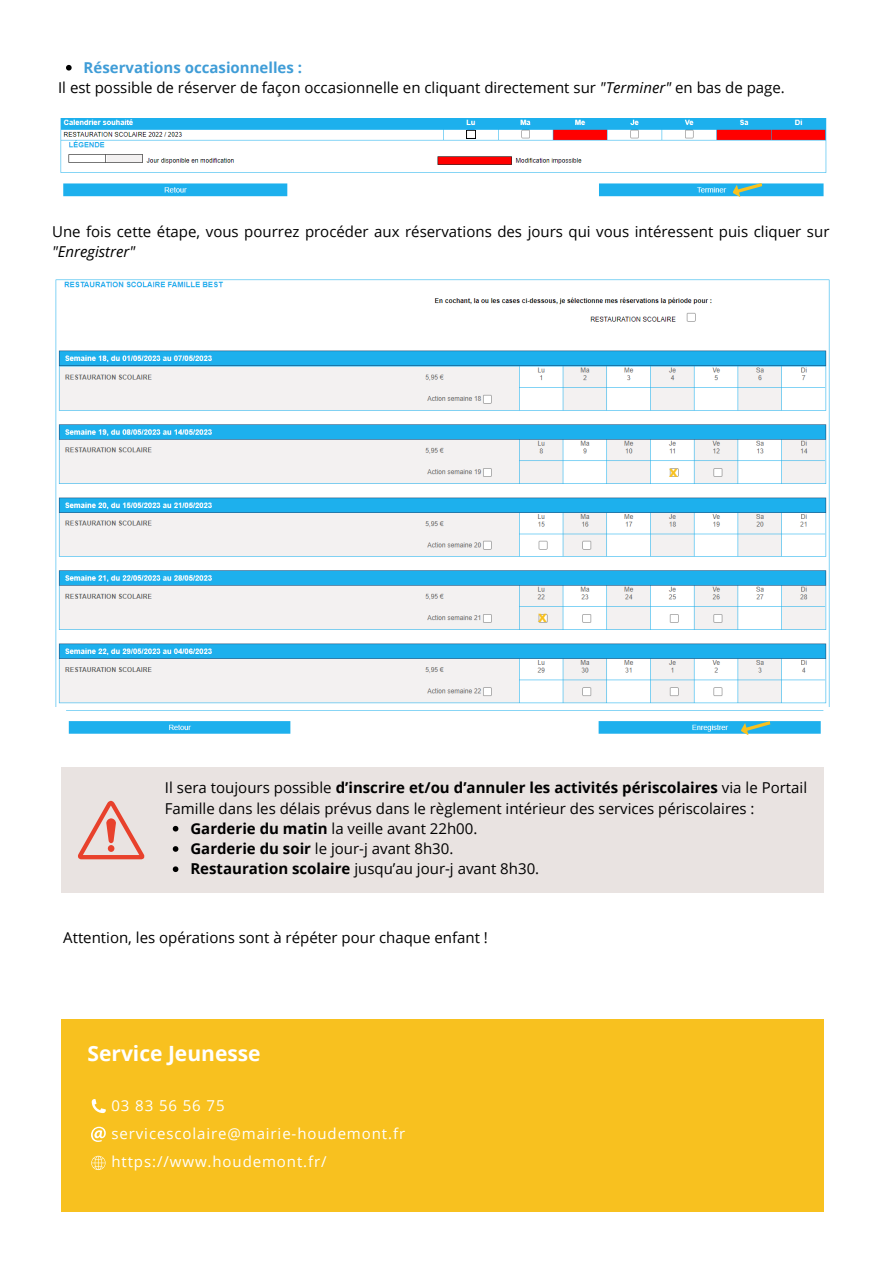
<style>
.page{position:relative;width:894px;height:1264px;background:#fff}
.page>*{position:absolute;margin:0;border:0;box-sizing:border-box;transform-origin:0 0}
.t1{font:700 21px "Open Sans";color:#fff}
.t2{font:700 15.15px "Open Sans";color:#f8c11f}
.t3{font:15px/20.2px "Open Sans";color:#000}
.t4{font:15px "Open Sans";letter-spacing:.06em;color:#fff}
.t5{font:700 15px "Open Sans";color:#409dd7}
.s1{font-style:italic}
.s2{font-weight:700}
</style>
<div class="page">
<img style="left:60px;top:118px;width:767px;height:79px">
<svg style="left:730px;top:178px;width:33px;height:19px"></svg>
<div style="left:446px;top:173px;width:15px;height:10px;background:#fff;border-radius:5px"></div>
<img style="left:55px;top:279px;width:775px;height:427px">
<img style="left:66px;top:710px;width:758px;height:24px">
<svg style="left:739px;top:716px;width:32px;height:19px"></svg>
<div style="left:466px;top:130px;width:9px;height:8px;background:#fff"></div>
<div style="left:466px;top:130px;width:9px;height:8px;border:1px solid #000"></div>
<svg style="left:66px;top:65px;width:6px;height:6px"></svg>
<div style="left:61px;top:767px;width:762px;height:125px;background:#e9e3e1"></div>
<svg style="left:173px;top:825px;width:5px;height:6px"></svg>
<svg style="left:173px;top:846px;width:5px;height:5px"></svg>
<svg style="left:173px;top:866px;width:5px;height:6px"></svg>
<svg style="left:78px;top:800px;width:67px;height:59px"></svg>
<div style="left:61px;top:1019px;width:762px;height:192px;background:#f8c11f"></div>
<svg style="left:92px;top:1099px;width:14px;height:14px"></svg>
<svg style="left:91px;top:1126px;width:15px;height:15px"></svg>
<svg style="left:91px;top:1155px;width:15px;height:15px"></svg>
<p class="t5" style="left:84px;top:57px;width:220px">Réservations occasionnelles :</p>
<p class="t3" style="left:58px;top:77px;width:728px">Il est possible de réserver de façon occasionnelle en cliquant directement sur <span class="s1">"Terminer"</span> en bas de page.</p>
<p class="t3" style="left:52px;top:221px;width:778px">Une fois cette étape, vous pourrez procéder aux réservations des jours qui vous intéressent puis cliquer sur <span class="s1">"Enregistrer"</span></p>
<p class="t2" style="left:538px;top:606px;width:10px">x</p>
<p class="t2" style="left:669px;top:460px;width:10px">x</p>
<p class="t3" style="left:165px;top:777px;width:643px">Il sera toujours possible <span class="s2">d’inscrire et/ou d’annuler les activités périscolaires</span> via le Portail<br>Famille dans les délais prévus dans le règlement intérieur des services périscolaires :</p>
<p class="t3" style="left:190px;top:817px;width:288px"><span class="s2">Garderie du matin</span> la veille avant 22h00.</p>
<p class="t3" style="left:190px;top:838px;width:264px"><span class="s2">Garderie du soir</span> le jour-j avant 8h30.</p>
<p class="t3" style="left:190px;top:858px;width:350px"><span class="s2">Restauration scolaire</span> jusqu’au jour-j avant 8h30.</p>
<p class="t3" style="left:63px;top:927px;width:426px">Attention, les opérations sont à répéter pour chaque enfant !</p>
<p class="t1" style="left:87px;top:1038px;width:175px">Service Jeunesse</p>
<p class="t4" style="left:111px;top:1094px;width:115px">03 83 56 56 75</p>
<p class="t4" style="left:111px;top:1122px;width:295px">servicescolaire@mairie-houdemont.fr</p>
<h1 class="t4" style="left:111px;top:1150px;width:216px">https://www.houdemont.fr/</h1>
</div>
